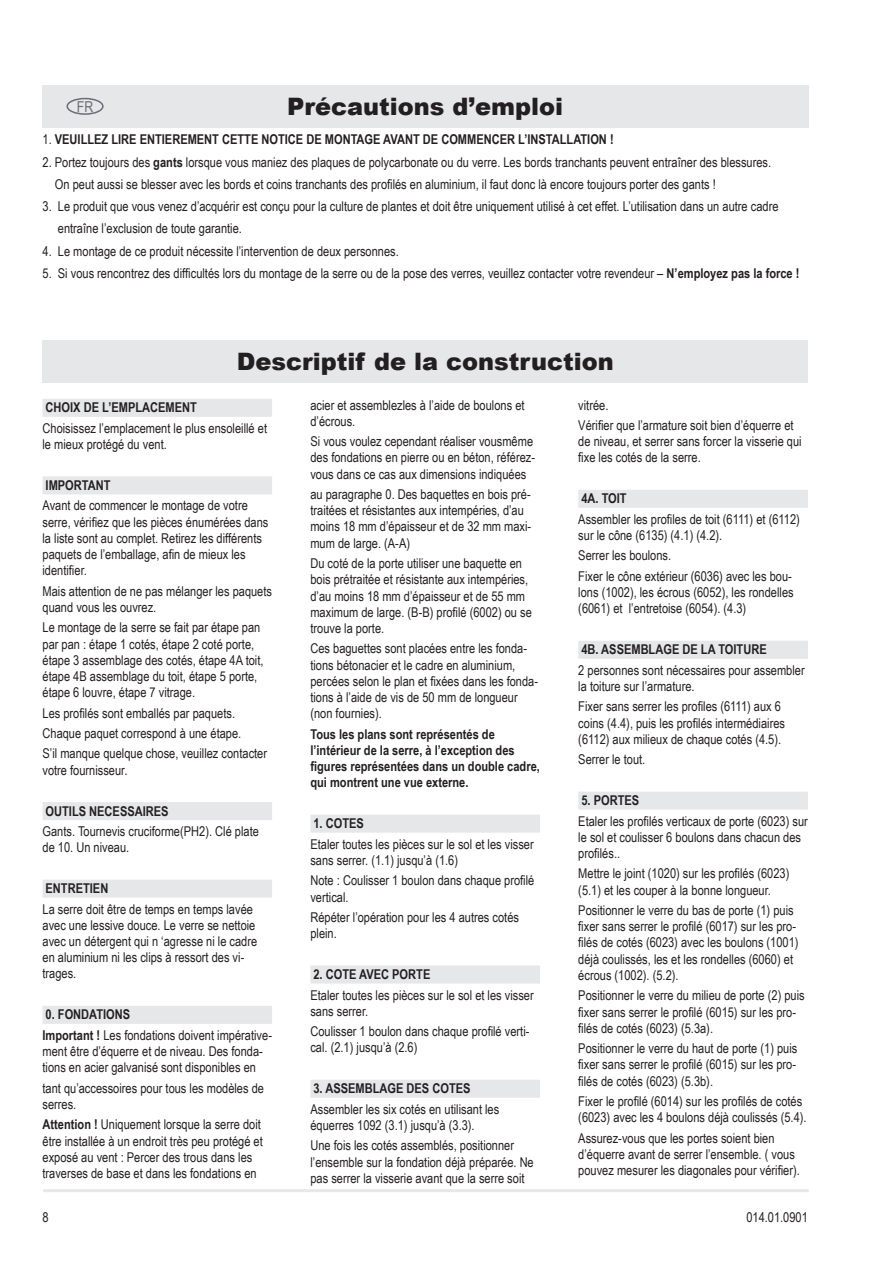
<style>
.page{position:relative;width:893px;height:1263px;background:#fff}
.page>*{position:absolute;margin:0;border:0;box-sizing:border-box;transform-origin:0 0}
.t1{font:900 24px "Arial";color:#231f20}
.t2{font:15px "Arial Narrow";color:#6c6d70}
.t3{font:13.5px/16.2px "Arial Narrow";color:#231f20}
.t4{font:700 13.5px/16.2px "Arial Narrow";color:#231f20}
.s1{font-weight:400}
.s2{font-weight:700}
</style>
<div class="page">
<hr style="left:43px;top:1189px;width:766px;height:3px;background:#e6e7e9">
<div style="left:43px;top:340px;width:765px;height:43px;background:#e6e7e9"></div>
<div style="left:43px;top:85px;width:765px;height:43px;background:#e6e7e9"></div>
<div style="left:66px;top:98px;width:38px;height:17px;border:2px solid #6c6d70;border-radius:50%"></div>
<div style="left:43px;top:399px;width:229px;height:18px;background:#e6e7e9"></div>
<div style="left:43px;top:476px;width:229px;height:18px;background:#e6e7e9"></div>
<div style="left:43px;top:802px;width:229px;height:18px;background:#e6e7e9"></div>
<div style="left:43px;top:880px;width:229px;height:18px;background:#e6e7e9"></div>
<div style="left:43px;top:1006px;width:229px;height:18px;background:#e6e7e9"></div>
<div style="left:310px;top:815px;width:230px;height:18px;background:#e6e7e9"></div>
<div style="left:310px;top:965px;width:230px;height:18px;background:#e6e7e9"></div>
<div style="left:310px;top:1080px;width:230px;height:18px;background:#e6e7e9"></div>
<div style="left:578px;top:490px;width:230px;height:18px;background:#e6e7e9"></div>
<div style="left:578px;top:641px;width:230px;height:18px;background:#e6e7e9"></div>
<div style="left:578px;top:791px;width:230px;height:18px;background:#e6e7e9"></div>
<p class="t2" style="left:77px;top:95px;width:18px">FR</p>
<h1 class="t1" style="left:219px;top:89px;width:414px">SICHERHEITSVORKEHRUNGEN</h1>
<h1 class="t1" style="left:287px;top:89px;width:278px">Précautions d’emploi</h1>
<p class="t4" style="left:43px;top:131px;width:46px"><span class="s1">1.</span> VEUILLEZ</p>
<p class="t4" style="left:111px;top:131px;width:119px">LIRE ENTIEREMENT CETTE</p>
<p class="t4" style="left:262px;top:131px;width:98px">NOTICE DE MONTAGE</p>
<p class="t4" style="left:383px;top:131px;width:68px">AVANT DE COMME</p>
<p class="t4" style="left:484px;top:131px;width:70px">NCER L’INSTALLAT</p>
<p class="t4" style="left:587px;top:131px;width:28px">ION !</p>
<p class="t3" style="left:55px;top:150px;width:718px;line-height:22.2px;text-indent:-12px">2. Portez toujours des <span class="s2">gants</span> lorsque vous maniez des plaques de polycarbonate ou du verre. Les bords tranchants peuvent entraîner des blessures.<br>On peut aussi se blesser avec les bords et coins tranchants des profilés en aluminium, il faut donc là encore toujours porter des gants !</p>
<p class="t3" style="left:58px;top:195px;width:722px;line-height:22.2px;text-indent:-15px">3. Le produit que vous venez d’acquérir est conçu pour la culture de plantes et doit être uniquement utilisé à cet effet. L’utilisation dans un autre cadre entraîne l’exclusion de toute garantie.</p>
<p class="t3" style="left:43px;top:242px;width:358px">4. Le montage de ce produit nécessite l’intervention de deux personnes.</p>
<p class="t3" style="left:43px;top:265px;width:758px">5. Si vous rencontrez des difficultés lors du montage de la serre ou de la pose des verres, veuillez contacter votre revendeur – <span class="s2">N’employez pas la force !</span></p>
<h1 class="t1" style="left:237px;top:344px;width:378px">Descriptif de la construction</h1>
<p class="t4" style="left:46px;top:399px;width:99px">CHOIX DE L’EMPLACEME</p>
<p class="t4" style="left:182px;top:399px;width:13px">NT</p>
<p class="t3" style="left:43px;top:419px;width:226px">Choisissez l’emplacement le plus ensoleillé et le mieux protégé du vent.</p>
<p class="t4" style="left:46px;top:476px;width:63px">IMPORTANT</p>
<p class="t3" style="left:43px;top:497px;width:227px">Avant de commencer le montage de votre serre, vérifiez que les pièces énumérées dans la liste sont au complet. Retirez les différents paquets de l’emballage, afin de mieux les identifier.</p>
<p class="t3" style="left:43px;top:582px;width:231px">Mais attention de ne pas mélanger les paquets quand vous les ouvrez.</p>
<p class="t3" style="left:43px;top:619px;width:222px">Le montage de la serre se fait par étape pan par pan : étape 1 cotés, étape 2 coté porte, étape 3 assemblage des cotés, étape 4A toit, étape 4B assemblage du toit, étape 5 porte, étape 6 louvre, étape 7 vitrage.</p>
<p class="t3" style="left:43px;top:702px;width:226px;line-height:20.4px">Les profilés sont emballés par paquets.<br>Chaque paquet correspond à une étape.<br>S’il manque quelque chose, veuillez contacter</p>
<p class="t3" style="left:43px;top:761px;width:86px">votre fournisseur.</p>
<p class="t4" style="left:46px;top:802px;width:125px">OUTILS NECESSAIRES</p>
<p class="t3" style="left:43px;top:823px;width:218px">Gants. Tournevis cruciforme(PH2). Clé plate de 10. Un niveau.</p>
<p class="t4" style="left:46px;top:880px;width:64px">ENTRETIEN</p>
<p class="t3" style="left:43px;top:900px;width:216px">La serre doit être de temps en temps lavée avec une lessive douce. Le verre se nettoie avec un détergent qui n ‘agresse ni le cadre en aluminium ni les clips à ressort des vi&shy;trages.</p>
<p class="t3" style="left:43px;top:1004px;width:231px;line-height:20.4px"><span class="s2">0. FONDATIONS<br>Important !</span> Les fondations doivent impérative-</p>
<p class="t3" style="left:43px;top:1043px;width:222px">ment être d’équerre et de niveau. Des fonda&shy;tions en acier galvanisé sont disponibles en</p>
<p class="t3" style="left:43px;top:1079px;width:223px">tant qu’accessoires pour tous les modèles de serres.</p>
<p class="t3" style="left:43px;top:1116px;width:222px"><span class="s2">Attention !</span> Uniquement lorsque la serre doit être installée à un endroit très peu protégé et exposé au vent : Percer des trous dans les traverses de base et dans les fondations en</p>
<p class="t3" style="left:43px;top:1208px;width:8px">8</p>
<p class="t3" style="left:310px;top:396px;width:216px">acier et assemblezles à l’aide de boulons et d’écrous.</p>
<p class="t3" style="left:310px;top:433px;width:226px">Si vous voulez cependant réaliser vousmême des fondations en pierre ou en béton, référez&shy;vous dans ce cas aux dimensions indiquées</p>
<p class="t3" style="left:310px;top:486px;width:222px">au paragraphe 0. Des baquettes en bois pré&shy;traitées et résistantes aux intempéries, d’au moins 18 mm d’épaisseur et de 32 mm maxi&shy;mum de large. (A-A)</p>
<p class="t3" style="left:310px;top:555px;width:223px">Du coté de la porte utiliser une baquette en bois prétraitée et résistante aux intempéries, d’au moins 18 mm d’épaisseur et de 55 mm maximum de large. (B-B) profilé (6002) ou se trouve la porte.</p>
<p class="t3" style="left:310px;top:640px;width:229px">Ces baguettes sont placées entre les fonda&shy;tions bétonacier et le cadre en aluminium, percées selon le plan et fixées dans les fonda&shy;tions à l’aide de vis de 50 mm de longueur (non fournies).</p>
<p class="t4" style="left:310px;top:725px;width:231px">Tous les plans sont représentés de l’intérieur de la serre, à l’exception des figures représentées dans un double cadre, qui montrent une vue externe.</p>
<p class="t4" style="left:313px;top:815px;width:21px">1. COTE</p>
<p class="t4" style="left:357px;top:815px;width:9px">S</p>
<p class="t3" style="left:310px;top:835px;width:225px">Etaler toutes les pièces sur le sol et les visser sans serrer. (1.1) jusqu’à (1.6)</p>
<p class="t3" style="left:310px;top:872px;width:225px">Note : Coulisser 1 boulon dans chaque profilé vertical.</p>
<p class="t3" style="left:310px;top:908px;width:210px">Répéter l’opération pour les 4 autres cotés plein.</p>
<p class="t4" style="left:313px;top:965px;width:21px">2. COTE</p>
<p class="t4" style="left:359px;top:965px;width:63px">AVEC PORTE</p>
<p class="t3" style="left:310px;top:986px;width:225px">Etaler toutes les pièces sur le sol et les visser sans serrer.</p>
<p class="t3" style="left:310px;top:1023px;width:221px">Coulisser 1 boulon dans chaque profilé verti&shy;cal. (2.1) jusqu’à (2.6)</p>
<p class="t4" style="left:313px;top:1080px;width:68px">3. ASSEMBLAGE</p>
<p class="t4" style="left:407px;top:1080px;width:35px">DES COTE</p>
<p class="t4" style="left:463px;top:1080px;width:9px">S</p>
<p class="t3" style="left:310px;top:1100px;width:190px">Assembler les six cotés en utilisant les équerres 1092 (3.1) jusqu’à (3.3).</p>
<p class="t3" style="left:310px;top:1137px;width:225px">Une fois les cotés assemblés, positionner l’ensemble sur la fondation déjà préparée. Ne pas serrer la visserie avant que la serre soit</p>
<p class="t3" style="left:578px;top:394px;width:217px;line-height:20.4px">vitrée.<br>Vérifier que l’armature soit bien d’équerre et</p>
<p class="t3" style="left:578px;top:433px;width:225px">de niveau, et serrer sans forcer la visserie qui fixe les cotés de la serre.</p>
<p class="t4" style="left:581px;top:490px;width:43px">4A. TOIT</p>
<p class="t3" style="left:578px;top:510px;width:223px">Assembler les profiles de toit (6111) et (6112) sur le cône (6135) (4.1) (4.2).</p>
<p class="t3" style="left:578px;top:545px;width:215px;line-height:20.4px">Serrer les boulons.<br>Fixer le cône extérieur (6036) avec les bou-</p>
<p class="t3" style="left:578px;top:584px;width:217px">lons (1002), les écrous (6052), les rondelles (6061) et l’entretoise (6054). (4.3)</p>
<p class="t4" style="left:581px;top:641px;width:76px">4B. ASSEMBLAGE</p>
<p class="t4" style="left:682px;top:641px;width:82px">DELA TOITURE</p>
<p class="t3" style="left:578px;top:661px;width:228px">2 personnes sont nécessaires pour assembler la toiture sur l’armature.</p>
<p class="t3" style="left:578px;top:698px;width:208px">Fixer sans serrer les profiles (6111) aux 6 coins (4.4), puis les profilés intermédiaires (6112) aux milieux de chaque cotés (4.5).</p>
<p class="t3" style="left:578px;top:751px;width:69px">Serrer le tout.</p>
<p class="t4" style="left:581px;top:791px;width:59px">5. PORTES</p>
<p class="t3" style="left:578px;top:812px;width:231px">Etaler les profilés verticaux de porte (6023) sur le sol et coulisser 6 boulons dans chacun des profilés..</p>
<p class="t3" style="left:578px;top:865px;width:213px">Mettre le joint (1020) sur les profilés (6023) (5.1) et les couper à la bonne longueur.</p>
<p class="t3" style="left:578px;top:902px;width:222px">Positionner le verre du bas de porte (1) puis fixer sans serrer le profilé (6017) sur les pro&shy;filés de cotés (6023) avec les boulons (1001) déjà coulissés, les et les rondelles (6060) et écrous (1002). (5.2).</p>
<p class="t3" style="left:578px;top:987px;width:228px">Positionner le verre du milieu de porte (2) puis fixer sans serrer le profilé (6015) sur les pro&shy;filés de cotés (6023) (5.3a).</p>
<p class="t3" style="left:578px;top:1040px;width:221px;text-align:justify">Positionner le verre du haut de porte (1) puis fixer sans serrer le profilé (6015) sur les pro&shy;filés de cotés (6023) (5.3b).</p>
<p class="t3" style="left:578px;top:1093px;width:230px">Fixer le profilé (6014) sur les profilés de cotés (6023) avec les 4 boulons déjà coulissés (5.4).</p>
<p class="t3" style="left:578px;top:1129px;width:223px">Assurez-vous que les portes soient bien d’équerre avant de serrer l’ensemble. ( vous pouvez mesurer les diagonales pour vérifier).</p>
<p class="t3" style="left:746px;top:1208px;width:63px">014.01.0901</p>
</div>
